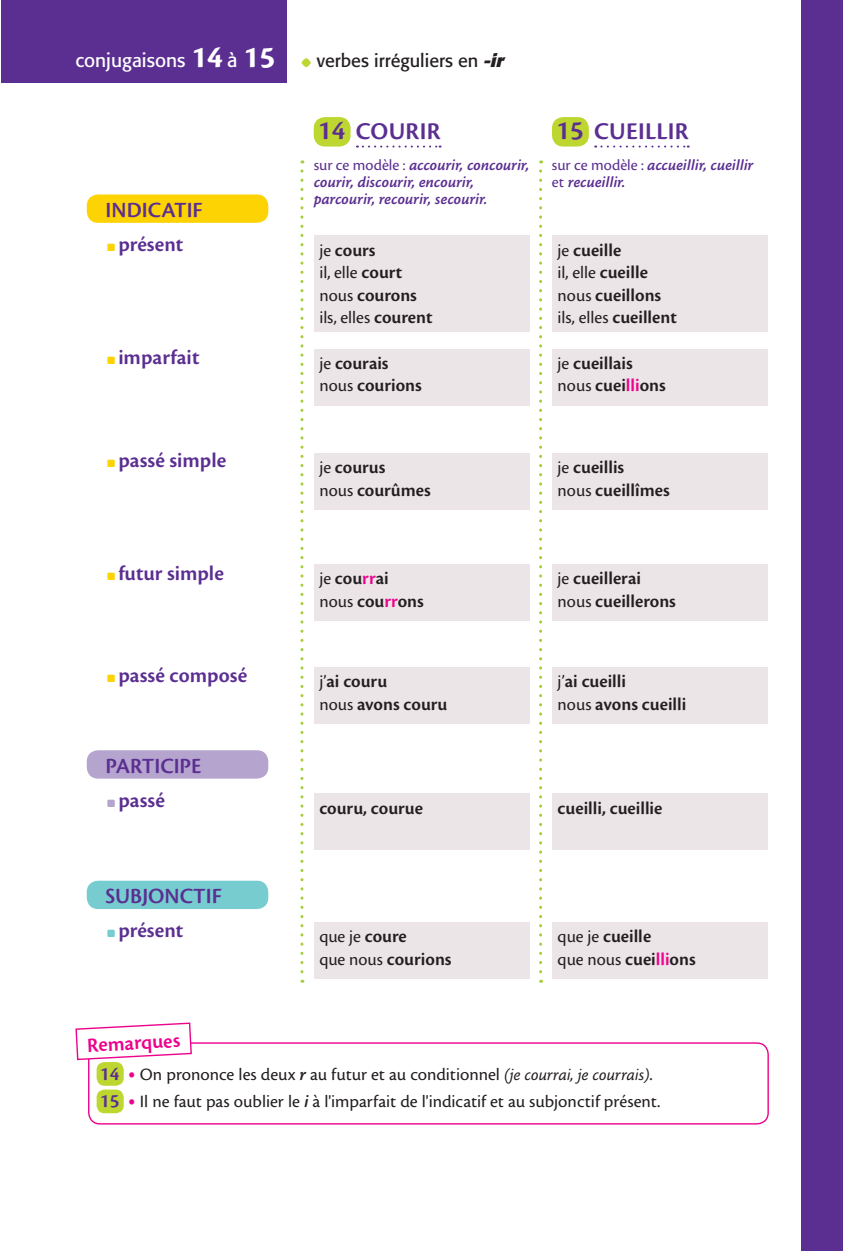
<style>
.page{position:relative;width:843px;height:1251px;background:#fff}
.page>*{position:absolute;margin:0;border:0;box-sizing:border-box;transform-origin:0 0}
.t1{font:600 25px "Cronos Pro";letter-spacing:.01em;color:#5b2e91}
.t2{font:22.6px "Cronos MM 574 11";color:#5b2e91}
.t3{font:600 21.6px "Cronos Pro";color:#5b2e91}
.t4{font:21px "Cronos MM 574 10";color:#ed028c}
.t5{font:19px "Formata";color:#fff}
.t6{font:600 18.6px/22.6px "Cronos Pro";color:#231f20}
.t7{font:18px/27.6px "Cronos MM 408 9";color:#231f20}
.t8{font:18px "Cronos Pro";color:#231f20}
.t9{font:18px "Formata";color:#231f20}
.t10{font:16px/17px "Cronos MM It 574 8";color:#5b2e91}
.s1{font-family:"Cronos MM 700 16";font-size:32px}
.s2{font-size:20px}
.s3{font-family:"Distro Bats";font-size:12px;color:#bed630}
.s4{font-weight:700;font-style:italic}
.s5{font-family:"Distro Bats";font-weight:400;font-size:10px;color:#fed304}
.s6{font-family:"Distro Bats";font-weight:400;font-size:10px;color:#b5a4ce}
.s7{font-family:"Distro Bats";font-weight:400;font-size:10px;color:#77ccd0}
.s8{font-size:28px}
.s9{font-family:"Cronos Pro"}
.s10{font-weight:400;font-size:18px}
.s11{font-weight:600;font-size:18.6px}
.s12{color:#ed028c}
.s13{font-weight:600;font-size:18.6px;color:#ed028c}
.s14{font-family:"Cronos Pro";font-weight:600;font-size:20px;color:#5b2e91}
.s15{font-family:"Cronos MM 408 15";font-size:30px;color:#ed028c}
.s16{font-family:"Cronos MM It 574 9"}
.s17{font-family:"Cronos MM It 408 8";font-size:17px}
</style>
<div class="page">
<div style="left:801px;top:0;width:41px;height:1251px;background:#5b2e91"></div>
<svg style="left:539px;top:171px;width:3px;height:811px"></svg>
<svg style="left:300px;top:171px;width:3px;height:811px"></svg>
<div style="left:88px;top:1042px;width:680px;height:82px;border:1px solid #ed028c;border-radius:11px"></div>
<div style="left:97px;top:1062px;width:27px;height:23px;background:#bed630;border-radius:8px"></div>
<div style="left:97px;top:1089px;width:27px;height:24px;background:#bed630;border-radius:8px"></div>
<div style="left:552px;top:921px;width:215px;height:57px;background:#ebe5e8"></div>
<div style="left:552px;top:793px;width:215px;height:57px;background:#ebe5e8"></div>
<div style="left:552px;top:667px;width:215px;height:56px;background:#ebe5e8"></div>
<div style="left:552px;top:564px;width:215px;height:57px;background:#ebe5e8"></div>
<div style="left:552px;top:453px;width:215px;height:56px;background:#ebe5e8"></div>
<div style="left:552px;top:349px;width:215px;height:56px;background:#ebe5e8"></div>
<div style="left:552px;top:236px;width:215px;height:96px;background:#ebe5e8"></div>
<div style="left:313px;top:921px;width:216px;height:57px;background:#ebe5e8"></div>
<div style="left:313px;top:793px;width:216px;height:57px;background:#ebe5e8"></div>
<div style="left:313px;top:667px;width:216px;height:56px;background:#ebe5e8"></div>
<div style="left:313px;top:564px;width:216px;height:57px;background:#ebe5e8"></div>
<div style="left:313px;top:453px;width:216px;height:56px;background:#ebe5e8"></div>
<div style="left:313px;top:349px;width:216px;height:56px;background:#ebe5e8"></div>
<div style="left:313px;top:236px;width:216px;height:96px;background:#ebe5e8"></div>
<div style="left:2px;top:0;width:285px;height:83px;background:#5b2e91"></div>
<svg style="left:595px;top:146px;width:93px;height:2px"></svg>
<div style="left:552px;top:117px;width:36px;height:30px;background:#bed630;border-radius:11px"></div>
<svg style="left:357px;top:146px;width:83px;height:2px"></svg>
<div style="left:313px;top:117px;width:37px;height:30px;background:#bed630;border-radius:11px"></div>
<div style="left:87px;top:194px;width:181px;height:29px;background:#fed304;border-radius:11px"></div>
<div style="left:87px;top:880px;width:181px;height:29px;background:#77ccd0;border-radius:11px"></div>
<div style="left:87px;top:750px;width:181px;height:28px;background:#b5a4ce;border-radius:11px"></div>
<svg style="left:75px;top:1022px;width:118px;height:39px"></svg>
<p class="t5" style="left:75px;top:49px;width:201px">conjugaisons <span class="s1">14</span> <span class="s2">à</span> <span class="s1">15</span></p>
<p class="t9" style="left:301px;top:50px;width:205px"><span class="s3">[</span> verbes irréguliers en <span class="s4">-ir</span></p>
<p class="t2" style="left:106px;top:198px;width:98px">INDICATIF</p>
<p class="t3" style="left:107px;top:232px;width:78px"><span class="s5">]</span> présent</p>
<p class="t3" style="left:107px;top:345px;width:94px"><span class="s5">]</span> imparfait</p>
<p class="t3" style="left:107px;top:448px;width:121px"><span class="s5">]</span> passé simple</p>
<p class="t3" style="left:107px;top:561px;width:119px"><span class="s5">]</span> futur simple</p>
<p class="t3" style="left:107px;top:663px;width:142px"><span class="s5">]</span> passé composé</p>
<p class="t2" style="left:106px;top:754px;width:97px">PARTICIPE</p>
<p class="t3" style="left:107px;top:787px;width:60px"><span class="s6">]</span> passé</p>
<p class="t2" style="left:106px;top:884px;width:118px">SUBJONCTIF</p>
<p class="t3" style="left:107px;top:918px;width:78px"><span class="s7">]</span> présent</p>
<p class="t4" style="left:87px;top:1034px;width:95px;rotate:-3deg">Remarques</p>
<h1 class="t1" style="left:318px;top:116px;width:124px"><span class="s8">14</span> COURIR</h1>
<h1 class="t1" style="left:556px;top:116px;width:134px"><span class="s8">15</span> CUEILLIR</h1>
<p class="t10" style="left:313px;top:157px;width:217px"><span class="s9">sur ce modèle :</span> accourir, concourir, courir, discourir, encourir, parcourir, recourir, secourir.</p>
<p class="t6" style="left:319px;top:239px;width:58px"><span class="s10">je</span> cours</p>
<p class="t8" style="left:319px;top:262px;width:85px">il, elle <span class="s11">court</span></p>
<p class="t6" style="left:319px;top:284px;width:99px"><span class="s10">nous</span> courons</p>
<p class="t8" style="left:319px;top:307px;width:115px">ils, elles <span class="s11">courent</span></p>
<p class="t6" style="left:319px;top:352px;width:104px"><span class="s10">je</span> courais <span class="s10">nous</span> courions</p>
<p class="t10" style="left:552px;top:157px;width:203px"><span class="s9">sur ce modèle :</span> accueillir, cueillir <span class="s9">et</span> recueillir.</p>
<p class="t6" style="left:557px;top:239px;width:65px"><span class="s10">je</span> cueille</p>
<p class="t8" style="left:557px;top:262px;width:92px">il, elle <span class="s11">cueille</span></p>
<p class="t6" style="left:557px;top:284px;width:105px"><span class="s10">nous</span> cueillons</p>
<p class="t8" style="left:557px;top:307px;width:121px">ils, elles <span class="s11">cueillent</span></p>
<p class="t6" style="left:557px;top:352px;width:110px"><span class="s10">je</span> cueillais <span class="s10">nous</span> cuei<span class="s12">lli</span>ons</p>
<p class="t6" style="left:319px;top:456px;width:113px"><span class="s10">je</span> courus<br><span class="s10">nous</span> courûmes</p>
<p class="t6" style="left:557px;top:456px;width:113px"><span class="s10">je</span> cueillis<br><span class="s10">nous</span> cueillîmes</p>
<p class="t6" style="left:319px;top:567px;width:106px"><span class="s10">je</span> cou<span class="s12">rr</span>ai <span class="s10">nous</span> cou<span class="s12">rr</span>ons</p>
<p class="t6" style="left:319px;top:670px;width:130px"><span class="s10">j’</span>ai couru<br><span class="s10">nous</span> avons couru</p>
<p class="t6" style="left:557px;top:567px;width:120px"><span class="s10">je</span> cueillerai <span class="s10">nous</span> cueillerons</p>
<p class="t6" style="left:557px;top:670px;width:130px"><span class="s10">j’</span>ai cueilli<br><span class="s10">nous</span> avons cueilli</p>
<p class="t6" style="left:319px;top:796px;width:105px">couru, courue</p>
<p class="t6" style="left:557px;top:796px;width:106px">cueilli, cueillie</p>
<p class="t8" style="left:319px;top:926px;width:89px">que je <span class="s11">coure</span></p>
<p class="t6" style="left:319px;top:947px;width:134px"><span class="s10">que nous</span> courions</p>
<p class="t6" style="left:557px;top:925px;width:95px"><span class="s10">que je</span> cueille</p>
<p class="t8" style="left:557px;top:948px;width:139px">que nous <span class="s11">cuei</span><span class="s13">lli</span><span class="s11">ons</span></p>
<p class="t7" style="left:100px;top:1060px;width:562px"><span class="s14">14</span> <span class="s15">•</span> On prononce les deux <span class="s16">r</span> au futur et au conditionnel <span class="s17">(je courrai, je courrais)</span>.<br><span class="s14">15</span> <span class="s15">•</span> Il ne faut pas oublier le <span class="s16">i</span> à l'imparfait de l'indicatif et au subjonctif présent.</p>
</div>
